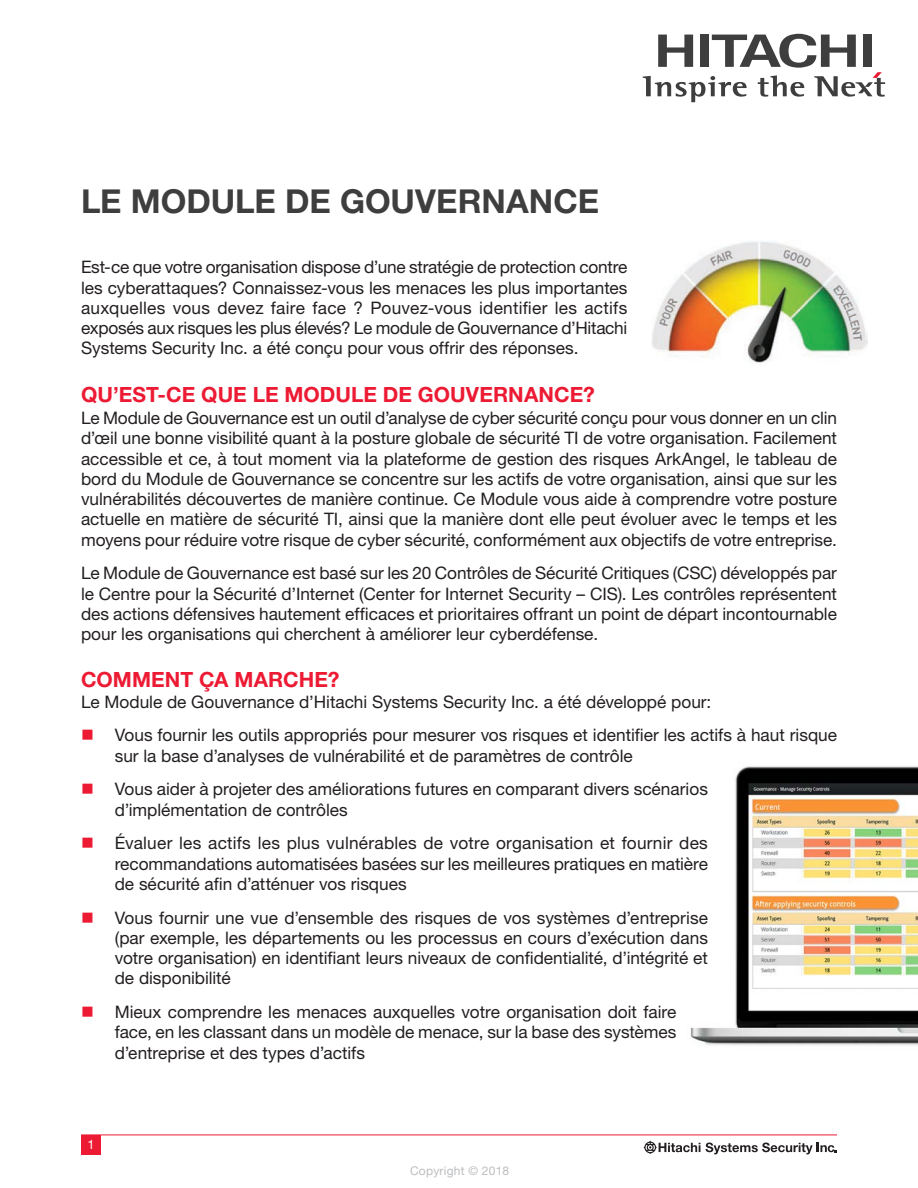
<style>
.page{position:relative;width:918px;height:1188px;background:#fff}
.page>*{position:absolute;margin:0;border:0;box-sizing:border-box;transform-origin:0 0}
.t1{font:700 33px "Helvetica Neue LT Std";color:#3e3e3f}
.t2{font:700 21px "Helvetica Neue LT Std";color:#ed1a33}
.Body_Text{font:17.25px/20.2px "Helvetica Neue LT Std";color:#231f20;text-align:justify}
.Page_Numbers{font:12.75px "Helvetica Neue LT Std";color:#fff}
.Copyright{font:12px "Helvetica Neue LT Std";letter-spacing:.02em;color:#bcbdc0}
</style>
<div class="page">
<img style="left:690px;top:766px;width:228px;height:280px">
<img style="left:651px;top:241px;width:216px;height:122px">
<div style="left:81px;top:1135px;width:20px;height:20px;background:#ed1a33"></div>
<hr style="left:81px;top:1135px;width:756px;height:1px;background:#ed1a33">
<svg style="left:643px;top:34px;width:242px;height:68px"></svg>
<svg style="left:643px;top:1140px;width:57px;height:15px"></svg>
<svg style="left:706px;top:1143px;width:131px;height:11px"></svg>
<p class="t1" style="left:81px;top:180px;width:520px">LE MODULE DE GOUVERNANCE</p>
<p class="Body_Text" style="left:81px;top:257px;width:548px">Est-ce que votre organisation dispose d’une stratégie de protection contre les cyberattaques? Connaissez-vous les menaces les plus importantes auxquelles vous devez faire face ? Pouvez-vous identifier les actifs exposés aux risques les plus élevés? Le module de Gouvernance d’Hitachi Systems Security Inc. a été conçu pour vous offrir des réponses.</p>
<h2 class="t2" style="left:81px;top:381px;width:515px">QU’EST-CE QUE LE MODULE DE GOUVERNANCE?</h2>
<p class="Body_Text" style="left:81px;top:408px;width:758px">Le Module de Gouvernance est un outil d’analyse de cyber sécurité conçu pour vous donner en un clin d’œil une bonne visibilité quant à la posture globale de sécurité TI de votre organisation. Facilement accessible et ce, à tout moment via la plateforme de gestion des risques ArkAngel, le tableau de bord du Module de Gouvernance se concentre sur les actifs de votre organisation, ainsi que sur les vulnérabilités découvertes de manière continue. Ce Module vous aide à comprendre votre posture actuelle en matière de sécurité TI, ainsi que la manière dont elle peut évoluer avec le temps et les moyens pour réduire votre risque de cyber sécurité, conformément aux objectifs de votre entreprise.</p>
<p class="Body_Text" style="left:81px;top:563px;width:758px">Le Module de Gouvernance est basé sur les 20 Contrôles de Sécurité Critiques (CSC) développés par le Centre pour la Sécurité d’Internet (Center for Internet Security – CIS). Les contrôles représentent des actions défensives hautement efficaces et prioritaires offrant un point de départ incontournable pour les organisations qui cherchent à améliorer leur cyberdéfense.</p>
<h2 class="t2" style="left:81px;top:667px;width:260px">COMMENT ÇA MARCHE?</h2>
<p class="Body_Text" style="left:81px;top:691px;width:632px">Le Module de Gouvernance d’Hitachi Systems Security Inc. a été développé pour:</p>
<p class="Body_Text" style="left:115px;top:725px;width:724px">Vous fournir les outils appropriés pour mesurer vos risques et identifier les actifs à haut risque sur la base d’analyses de vulnérabilité et de paramètres de contrôle</p>
<p class="Body_Text" style="left:115px;top:779px;width:595px">Vous aider à projeter des améliorations futures en comparant divers scénarios d’implémentation de contrôles</p>
<p class="Body_Text" style="left:115px;top:833px;width:595px">Évaluer les actifs les plus vulnérables de votre organisation et fournir des recommandations automatisées basées sur les meilleures pratiques en matière de sécurité afin d’atténuer vos risques</p>
<p class="Body_Text" style="left:115px;top:907px;width:595px">Vous fournir une vue d’ensemble des risques de vos systèmes d’entreprise (par exemple, les départements ou les processus en cours d’exécution dans votre organisation) en identifiant leurs niveaux de confidentialité, d’intégrité et de disponibilité</p>
<p class="Body_Text" style="left:115px;top:1002px;width:563px">Mieux comprendre les menaces auxquelles votre organisation doit faire face, en les classant dans un modèle de menace, sur la base des systèmes d’entreprise et des types d’actifs</p>
<p class="Page_Numbers" style="left:87px;top:1137px;width:9px">1</p>
<p class="Copyright" style="left:410px;top:1163px;width:101px">Copyright © 2018</p>
</div>
